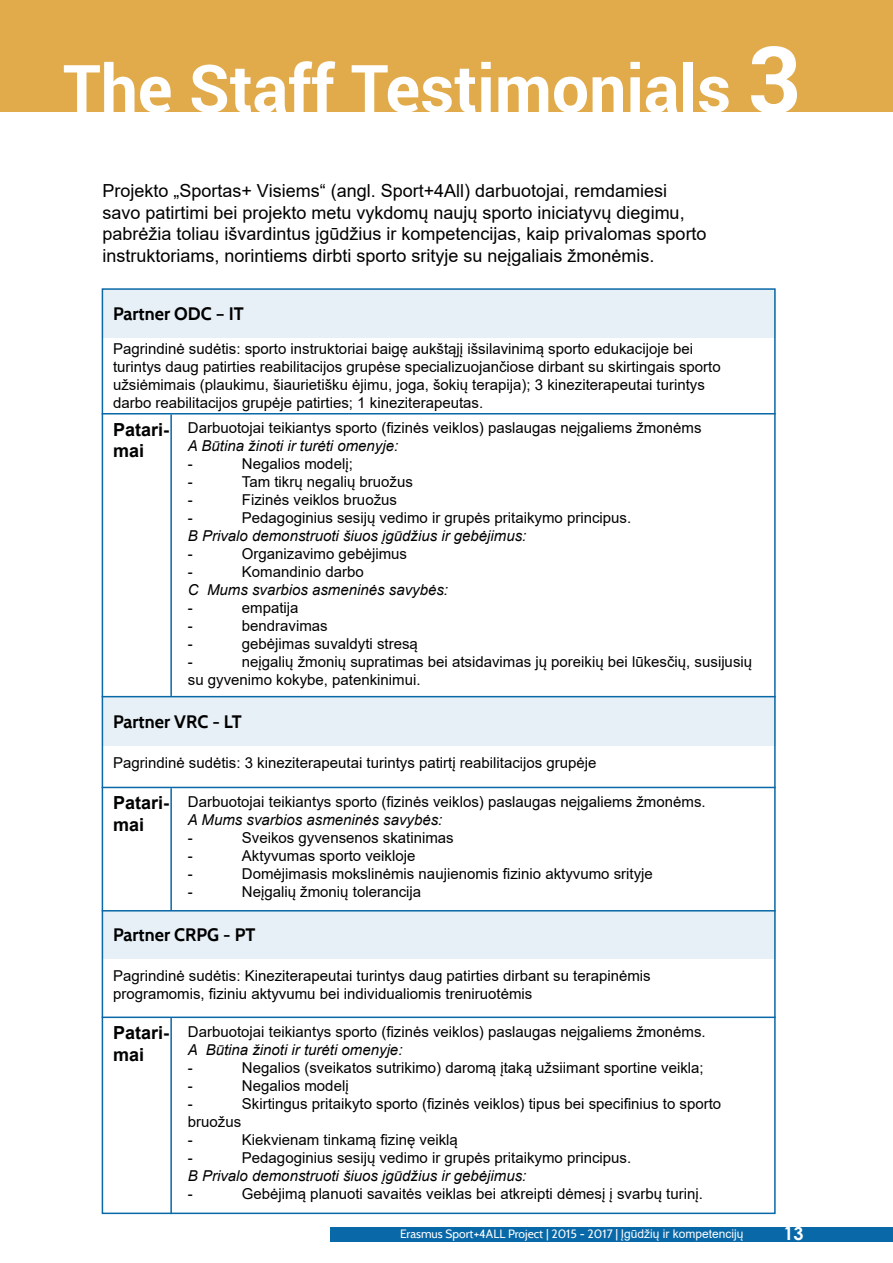
<style>
.page{position:relative;width:893px;height:1263px;background:#fff}
.page>*{position:absolute;margin:0;border:0;box-sizing:border-box;transform-origin:0 0}
.t1{font:700 66px "Roboto";color:#fff}
.t2{font:18px/21.6px "Arial";color:#000}
.t3{font:700 18px "Cabin";color:#000}
.t4{font:700 18px/21.6px "Arial";color:#000}
.t5{font:700 18px "Century Gothic";color:#fff}
.t6{font:15px/18px "Arial";color:#000}
.t7{font:italic 15px "Arial";color:#000}
.t8{font:12px "Cabin";color:#fff}
.s1{font-size:93.3px}
.s2{font-family:"Arial"}
</style>
<div class="page">
<div style="left:330px;top:1227px;width:563px;height:15px;background:#0968a7"></div>
<div style="left:0;top:0;width:893px;height:112px;background:#e1ab4c"></div>
<div style="left:103px;top:289px;width:673px;height:49px;background:#e6f0f6"></div>
<div style="left:103px;top:697px;width:673px;height:49px;background:#e6f0f6"></div>
<div style="left:103px;top:910px;width:673px;height:49px;background:#e6f0f6"></div>
<hr style="left:102px;top:413px;width:674px;height:1px;background:#0968a7">
<hr style="left:102px;top:787px;width:674px;height:1px;background:#0968a7">
<hr style="left:102px;top:1016px;width:674px;height:2px;background:#0968a7">
<hr style="left:102px;top:696px;width:674px;height:1px;background:#0968a7">
<hr style="left:102px;top:910px;width:674px;height:1px;background:#0968a7">
<hr style="left:170px;top:414px;width:2px;height:282px;background:#0968a7">
<hr style="left:170px;top:788px;width:2px;height:123px;background:#0968a7">
<hr style="left:170px;top:1018px;width:2px;height:196px;background:#0968a7">
<h1 class="t1" style="left:63px;top:42px;width:739px">The Staff Testimonials <span class="s1">3</span></h1>
<p class="t2" style="left:102px;top:180px;width:606px">Projekto „Sportas+ Visiems“ (angl. Sport+4All) darbuotojai, remdamiesi savo patirtimi bei projekto metu vykdomų naujų sporto iniciatyvų diegimu, pabrėžia toliau išvardintus įgūdžius ir kompetencijas, kaip privalomas sporto instruktoriams, norintiems dirbti sporto srityje su neįgaliais žmonėmis.</p>
<p class="t3" style="left:113px;top:303px;width:132px">Partner ODC – IT</p>
<p class="t6" style="left:113px;top:340px;width:609px">Pagrindinė sudėtis: sporto instruktoriai baigę aukštąjį išsilavinimą sporto edukacijoje bei turintys daug patirties reabilitacijos grupėse specializuojančiose dirbant su skirtingais sporto užsiėmimais (plaukimu, šiaurietišku ėjimu, joga, šokių terapija); 3 kineziterapeutai turintys darbo reabilitacijos grupėje patirties; 1 kineziterapeutas.</p>
<p class="t4" style="left:113px;top:419px;width:58px">Patari&shy;mai</p>
<p class="t6" style="left:188px;top:419px;width:515px">Darbuotojai teikiantys sporto (fizinės veiklos) paslaugas neįgaliems žmonėms</p>
<p class="t7" style="left:188px;top:436px;width:212px">A Būtina žinoti ir turėti omenyje:</p>
<p class="t6" style="left:188px;top:455px;width:6px">-</p>
<p class="t6" style="left:242px;top:455px;width:112px">Negalios modelį;</p>
<p class="t6" style="left:188px;top:473px;width:6px">-</p>
<p class="t6" style="left:242px;top:473px;width:172px">Tam tikrų negalių bruožus</p>
<p class="t6" style="left:188px;top:491px;width:6px">-</p>
<p class="t6" style="left:242px;top:491px;width:157px">Fizinės veiklos bruožus</p>
<p class="t6" style="left:188px;top:509px;width:6px">-</p>
<p class="t6" style="left:242px;top:509px;width:391px">Pedagoginius sesijų vedimo ir grupės pritaikymo principus.</p>
<p class="t7" style="left:188px;top:526px;width:340px">B Privalo demonstruoti šiuos įgūdžius ir gebėjimus:</p>
<p class="t6" style="left:188px;top:545px;width:6px">-</p>
<p class="t6" style="left:242px;top:545px;width:167px">Organizavimo gebėjimus</p>
<p class="t6" style="left:188px;top:563px;width:6px">-</p>
<p class="t6" style="left:242px;top:563px;width:123px">Komandinio darbo</p>
<p class="t7" style="left:188px;top:580px;width:262px">C Mums svarbios asmeninės savybės:</p>
<p class="t6" style="left:188px;top:599px;width:6px">-</p>
<p class="t6" style="left:242px;top:599px;width:58px">empatija</p>
<p class="t6" style="left:188px;top:617px;width:6px">-</p>
<p class="t6" style="left:242px;top:617px;width:87px">bendravimas</p>
<p class="t6" style="left:188px;top:635px;width:6px">-</p>
<p class="t6" style="left:242px;top:635px;width:177px">gebėjimas suvaldyti stresą</p>
<p class="t6" style="left:188px;top:653px;width:6px">-</p>
<p class="t6" style="left:188px;top:653px;width:566px;text-indent:54px">neįgalių žmonių supratimas bei atsidavimas jų poreikių bei lūkesčių, susijusių su gyvenimo kokybe, patenkinimui.</p>
<p class="t3" style="left:113px;top:711px;width:130px">Partner VRC - LT</p>
<p class="t6" style="left:113px;top:754px;width:485px">Pagrindinė sudėtis: 3 kineziterapeutai turintys patirtį reabilitacijos grupėje</p>
<p class="t4" style="left:113px;top:792px;width:58px">Patari&shy;mai</p>
<p class="t6" style="left:188px;top:793px;width:519px">Darbuotojai teikiantys sporto (fizinės veiklos) paslaugas neįgaliems žmonėms.</p>
<p class="t7" style="left:188px;top:810px;width:256px">A Mums svarbios asmeninės savybės:</p>
<p class="t6" style="left:188px;top:829px;width:6px">-</p>
<p class="t6" style="left:242px;top:829px;width:213px">Sveikos gyvensenos skatinimas</p>
<p class="t6" style="left:188px;top:847px;width:6px">-</p>
<p class="t6" style="left:242px;top:847px;width:175px">Aktyvumas sporto veikloje</p>
<p class="t6" style="left:188px;top:865px;width:6px">-</p>
<p class="t6" style="left:242px;top:865px;width:412px">Domėjimasis mokslinėmis naujienomis fizinio aktyvumo srityje</p>
<p class="t6" style="left:188px;top:883px;width:6px">-</p>
<p class="t6" style="left:242px;top:883px;width:181px">Neįgalių žmonių tolerancija</p>
<p class="t3" style="left:113px;top:924px;width:144px">Partner CRPG - PT</p>
<p class="t6" style="left:113px;top:966px;width:539px">Pagrindinė sudėtis: Kineziterapeutai turintys daug patirties dirbant su terapinėmis programomis, fiziniu aktyvumu bei individualiomis treniruotėmis</p>
<p class="t4" style="left:113px;top:1022px;width:58px">Patari&shy;mai</p>
<p class="t6" style="left:188px;top:1022px;width:519px">Darbuotojai teikiantys sporto (fizinės veiklos) paslaugas neįgaliems žmonėms.</p>
<p class="t7" style="left:188px;top:1040px;width:216px">A Būtina žinoti ir turėti omenyje:</p>
<p class="t6" style="left:188px;top:1058px;width:6px">-</p>
<p class="t6" style="left:242px;top:1058px;width:463px">Negalios (sveikatos sutrikimo) daromą įtaką užsiimant sportine veikla;</p>
<p class="t6" style="left:188px;top:1076px;width:6px">-</p>
<p class="t6" style="left:242px;top:1076px;width:108px">Negalios modelį</p>
<p class="t6" style="left:188px;top:1094px;width:6px">-</p>
<p class="t6" style="left:242px;top:1094px;width:481px">Skirtingus pritaikyto sporto (fizinės veiklos) tipus bei specifinius to sporto</p>
<p class="t6" style="left:188px;top:1112px;width:55px">bruožus -</p>
<p class="t6" style="left:242px;top:1130px;width:217px">Kiekvienam tinkamą fizinę veiklą</p>
<p class="t6" style="left:188px;top:1148px;width:6px">-</p>
<p class="t6" style="left:242px;top:1148px;width:391px">Pedagoginius sesijų vedimo ir grupės pritaikymo principus.</p>
<p class="t7" style="left:188px;top:1166px;width:340px">B Privalo demonstruoti šiuos įgūdžius ir gebėjimus:</p>
<p class="t6" style="left:188px;top:1184px;width:6px">-</p>
<p class="t6" style="left:242px;top:1184px;width:462px">Gebėjimą planuoti savaitės veiklas bei atkreipti dėmesį į svarbų turinį.</p>
<p class="t8" style="left:400px;top:1227px;width:345px">Erasmus Sport+4ALL Project | 2015 - 2017 | <span class="s2">Įgūdžių ir kompetencijų</span></p>
<p class="t5" style="left:783px;top:1220px;width:22px">13</p>
</div>
